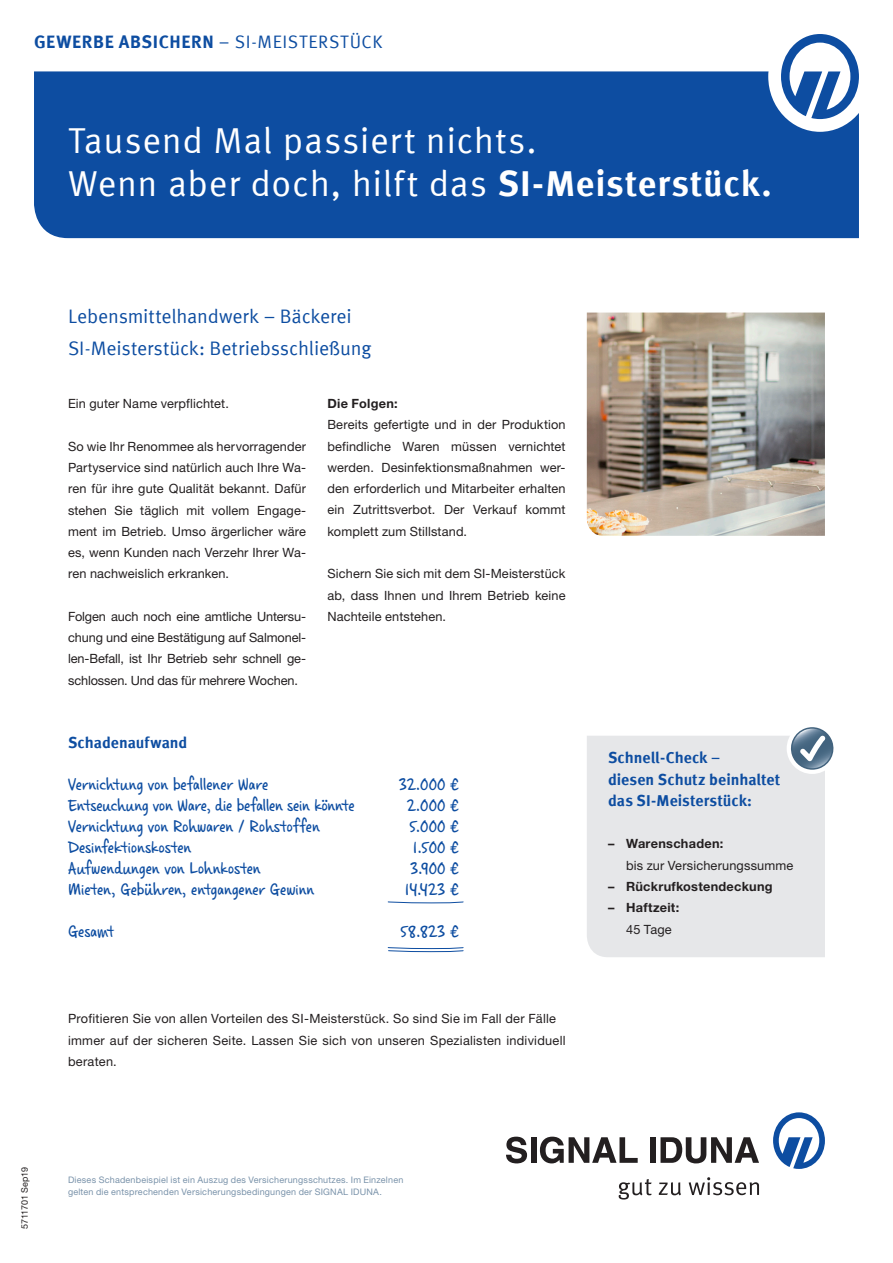
<style>
.page{position:relative;width:893px;height:1263px;background:#fff}
.page>*{position:absolute;margin:0;border:0;box-sizing:border-box;transform-origin:0 0}
.t1{font:36px/42.5px "Meta Offc Pro Norm";letter-spacing:.015em;color:#fff}
.t2{font:19.5px/32px "Meta Offc Pro Norm";letter-spacing:-.01em;color:#0d4da1}
.t3{font:18px "Casino Hand";letter-spacing:-.005em;color:#0d4da1}
.t4{font:700 18px "Meta Offc Pro";letter-spacing:.03em;color:#0d4da1}
.t5{font:700 15.75px/21.3px "Meta Offc Pro";color:#0d4da1}
.t6{font:12.75px/21.3px "Helvetica Neue LTW1 G";letter-spacing:.015em;color:#231f20;text-align:justify}
.t7{font:700 12.75px "Helvetica Neue LTW1 G";letter-spacing:.02em;color:#231f20}
.t8{font:9px/11.7px "Helvetica Neue LTW1 G";letter-spacing:.025em;color:#7a93aa}
.t9{font:9px "Helvetica Neue LTW1 G";letter-spacing:-.01em;color:#231f20}
.s1{font-family:"Meta Offc Pro Norm";font-weight:400}
.s2{font-family:"Meta Offc Pro";font-weight:700}
</style>
<div class="page">
<div style="left:34px;top:71px;width:825px;height:167px;background:#0d4da1"></div>
<svg style="left:506px;top:1137px;width:21px;height:26px"></svg>
<div style="left:531px;top:1137px;width:5px;height:26px;background:#231f20"></div>
<svg style="left:540px;top:1137px;width:98px;height:26px"></svg>
<div style="left:650px;top:1137px;width:5px;height:26px;background:#231f20"></div>
<svg style="left:660px;top:1137px;width:99px;height:26px"></svg>
<svg style="left:619px;top:1179px;width:33px;height:20px"></svg>
<svg style="left:659px;top:1182px;width:22px;height:13px"></svg>
<svg style="left:689px;top:1177px;width:70px;height:18px"></svg>
<svg style="left:773px;top:1112px;width:52px;height:57px"></svg>
<div style="left:768px;top:21px;width:104px;height:111px;background:#fff;border-radius:50%"></div>
<svg style="left:781px;top:34px;width:78px;height:85px"></svg>
<div style="left:850px;top:0;width:43px;height:43px;background:#fff"></div>
<svg style="left:387px;top:947px;width:77px;height:5px"></svg>
<svg style="left:387px;top:901px;width:77px;height:3px"></svg>
<div style="left:587px;top:736px;width:238px;height:221px;background:#e6e7e9"></div>
<div style="left:787px;top:723px;width:51px;height:51px;background:#fff;border-radius:50%"></div>
<svg style="left:788px;top:727px;width:46px;height:43px"></svg>
<img style="left:587px;top:313px;width:238px;height:223px">
<h3 class="t4" style="left:34px;top:27px;width:350px">GEWERBE ABSICHERN <span class="s1">– SI-MEISTERSTÜCK</span></h3>
<h1 class="t1" style="left:68px;top:117px;width:705px">Tausend Mal passiert nichts.<br>Wenn aber doch, hilft das <span class="s2">SI-Meisterstück.</span></h1>
<h2 class="t2" style="left:68px;top:299px;width:305px">Lebensmittelhandwerk – Bäckerei<br>SI-Meisterstück: Betriebsschließung</h2>
<p class="t6" style="left:68px;top:393px;width:162px">Ein guter Name verpflichtet.</p>
<p class="t6" style="left:68px;top:435px;width:240px">So wie Ihr Renommee als hervorragender Partyservice sind natürlich auch Ihre Wa&shy;ren für ihre gute Qualität bekannt. Dafür stehen Sie täglich mit vollem Engage&shy;ment im Betrieb. Umso ärgerlicher wäre es, wenn Kunden nach Verzehr Ihrer Wa&shy;ren nachweislich erkranken.</p>
<p class="t6" style="left:68px;top:605px;width:240px">Folgen auch noch eine amtliche Untersu&shy;chung und eine Bestätigung auf Salmonel&shy;len-Befall, ist Ihr Betrieb sehr schnell ge&shy;schlossen. Und das für mehrere Wochen.</p>
<p class="t7" style="left:327px;top:396px;width:72px">Die Folgen:</p>
<p class="t6" style="left:327px;top:414px;width:240px">Bereits gefertigte und in der Produktion befindliche Waren müssen vernichtet werden. Desinfektionsmaßnahmen wer&shy;den erforderlich und Mitarbeiter erhalten ein Zutrittsverbot. Der Verkauf kommt komplett zum Stillstand.</p>
<p class="t6" style="left:327px;top:563px;width:240px">Sichern Sie sich mit dem SI-Meisterstück ab, dass Ihnen und Ihrem Betrieb keine Nachteile entstehen.</p>
<p class="t5" style="left:68px;top:731px;width:121px">Schadenaufwand</p>
<h3 class="t3" style="left:68px;top:774px;width:202px">Vernichtung von befallener Ware</h3>
<h3 class="t3" style="left:398px;top:774px;width:62px">32.000 €</h3>
<h3 class="t3" style="left:68px;top:795px;width:288px">Entseuchung von Ware, die befallen sein könnte</h3>
<h3 class="t3" style="left:407px;top:795px;width:54px">2.000 €</h3>
<h3 class="t3" style="left:68px;top:816px;width:253px">Vernichtung von Rohwaren / Rohstoffen</h3>
<h3 class="t3" style="left:409px;top:816px;width:52px">5.000 €</h3>
<h3 class="t3" style="left:68px;top:837px;width:125px">Desinfektionskosten</h3>
<h3 class="t3" style="left:413px;top:837px;width:48px">1.500 €</h3>
<h3 class="t3" style="left:68px;top:858px;width:194px">Aufwendungen von Lohnkosten</h3>
<h3 class="t3" style="left:410px;top:858px;width:51px">3.900 €</h3>
<h3 class="t3" style="left:68px;top:879px;width:248px">Mieten, Gebühren, entgangener Gewinn</h3>
<h3 class="t3" style="left:405px;top:879px;width:56px">14.423 €</h3>
<h3 class="t3" style="left:68px;top:921px;width:48px">Gesamt</h3>
<h3 class="t3" style="left:400px;top:921px;width:60px">58.823 €</h3>
<p class="t6" style="left:68px;top:1008px;width:499px;text-align:left">Profitieren Sie von allen Vorteilen des SI-Meisterstück. So sind Sie im Fall der Fälle immer auf der sicheren Seite. Lassen Sie sich von unseren Spezialisten individuell beraten.</p>
<p class="t9" style="left:19px;top:1229px;width:64px;rotate:-90deg">5711701 Sep19</p>
<p class="t8" style="left:68px;top:1174px;width:337px">Dieses Schadenbeispiel ist ein Auszug des Versicherungsschutzes. Im Einzelnen gelten die entsprechenden Versicherungsbedingungen der SIGNAL IDUNA.</p>
<p class="t5" style="left:608px;top:746px;width:174px">Schnell-Check –<br>diesen Schutz beinhaltet das SI-Meisterstück:</p>
<p class="t7" style="left:608px;top:836px;width:117px">– Warenschaden:</p>
<p class="t6" style="left:626px;top:854px;width:169px">bis zur Versicherungssumme</p>
<p class="t7" style="left:608px;top:878px;width:166px">– Rückrufkostendeckung</p>
<p class="t7" style="left:608px;top:900px;width:73px">– Haftzeit:</p>
<p class="t6" style="left:626px;top:918px;width:47px">45 Tage</p>
</div>
